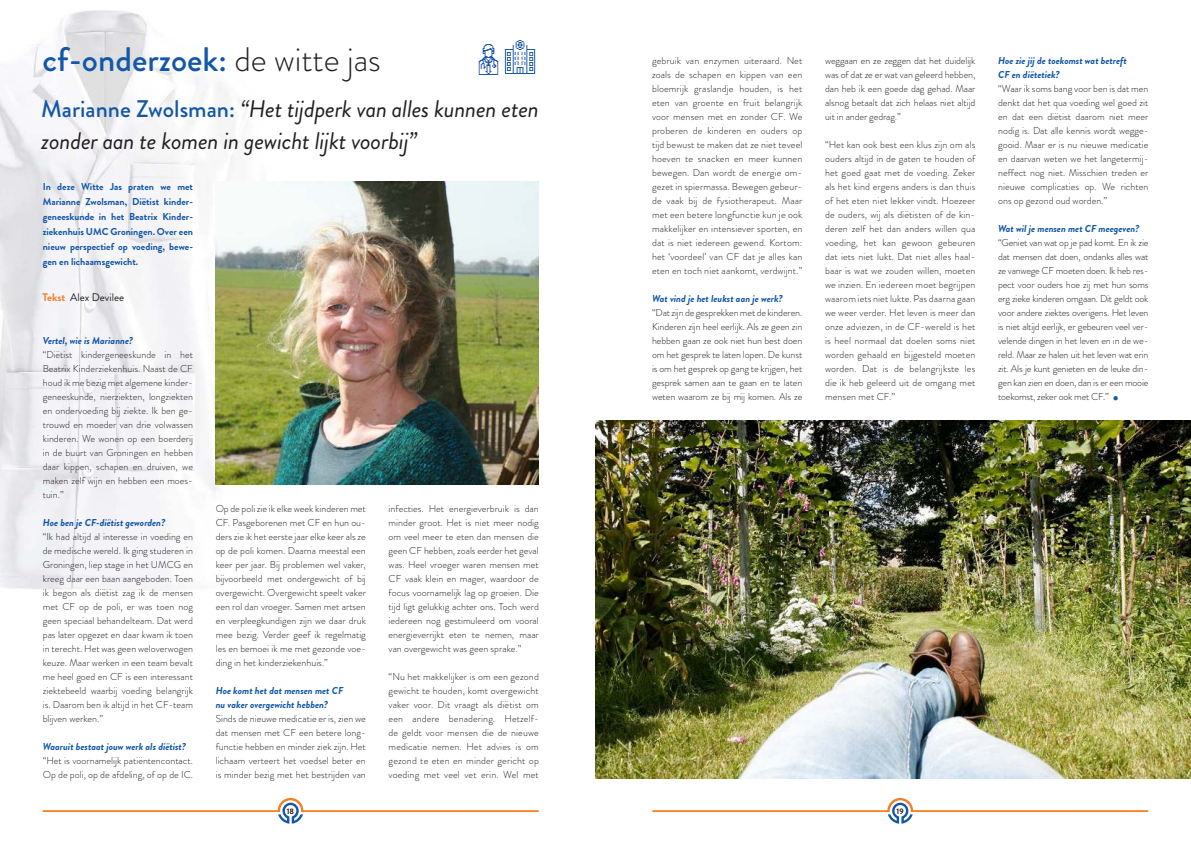
<style>
.page{position:relative;width:1191px;height:842px;background:#fff}
.page>*{position:absolute;margin:0;border:0;box-sizing:border-box;transform-origin:0 0}
.t1{font:500 34px "Brandon Grotesque";color:#1357a7}
.t2{font:300 30px "Brandon Grotesque";color:#1357a7}
.t3{font:italic 24px/32px "Brandon Grotesque";letter-spacing:-.01em;color:#231f20}
.t4{font:11px "Brandon Grotesque";color:#231f20}
.t5{font:300 10px/14px "Brandon Grotesque";color:#231f20;text-align:justify}
.t6{font:italic 700 10px/14px "Brandon Grotesque";color:#1357a7}
.t7{font:700 10px/15px "Brandon Grotesque";color:#1357a7;text-align:justify}
.t8{font:700 8px "Brandon Grotesque";color:#231f20}
.s1{font-weight:300;color:#231f20}
.s2{font-weight:500;font-style:normal;color:#1357a7}
.s3{font-weight:700;color:#f48026}
</style>
<div class="page">
<img style="left:478px;top:44px;width:21px;height:31px">
<img style="left:0;top:10px;width:312px;height:581px">
<img style="left:215px;top:181px;width:324px;height:303px">
<img style="left:595px;top:421px;width:596px;height:357px">
<img style="left:504px;top:40px;width:32px;height:34px">
<svg style="left:43px;top:798px;width:496px;height:26px"></svg>
<svg style="left:652px;top:798px;width:496px;height:26px"></svg>
<h1 class="t1" style="left:43px;top:39px;width:340px">cf-onderzoek: <span class="s1">de witte jas</span></h1>
<h3 class="t3" style="left:41px;top:97px;width:499px"><span class="s2">Marianne Zwolsman:</span> “Het tijdperk van alles kunnen eten zonder aan te komen in gewicht lijkt voorbij”</h3>
<p class="t7" style="left:43px;top:181px;width:152px">In deze Witte Jas praten we met Marianne Zwolsman, Diëtist kinder&shy;geneeskunde in het Beatrix Kinder&shy;ziekenhuis UMC Groningen. Over een nieuw perspectief op voeding, bewe&shy;gen en lichaamsgewicht.</p>
<p class="t4" style="left:43px;top:290px;width:83px"><span class="s3">Tekst</span> Alex Devilee</p>
<p class="t6" style="left:43px;top:335px;width:92px">Vertel, wie is Marianne?</p>
<p class="t5" style="left:43px;top:349px;width:152px">“Diëtist kindergeneeskunde in het Beatrix Kinderziekenhuis. Naast de CF houd ik me bezig met algemene kinder&shy;geneeskunde, nierziekten, longziekten en ondervoeding bij ziekte. Ik ben ge&shy;trouwd en moeder van drie volwassen kinderen. We wonen op een boerderij in de buurt van Groningen en hebben daar kippen, schapen en druiven, we maken zelf wijn en hebben een moes&shy;tuin.”</p>
<p class="t6" style="left:43px;top:517px;width:124px">Hoe ben je CF-diëtist geworden?</p>
<p class="t5" style="left:43px;top:531px;width:152px">“Ik had altijd al interesse in voeding en de medische wereld. Ik ging studeren in Groningen, liep stage in het UMCG en kreeg daar een baan aangeboden. Toen ik begon als diëtist zag ik de mensen met CF op de poli, er was toen nog geen speciaal behandelteam. Dat werd pas later opgezet en daar kwam ik toen in terecht. Het was geen weloverwogen keuze. Maar werken in een team bevalt me heel goed en CF is een interessant ziektebeeld waarbij voeding belangrijk is. Daarom ben ik altijd in het CF-team blijven werken.”</p>
<p class="t6" style="left:43px;top:741px;width:145px">Waaruit bestaat jouw werk als diëtist?</p>
<p class="t5" style="left:43px;top:755px;width:152px">“Het is voornamelijk patiëntencontact.<br>Op de poli, op de afdeling, of op de IC.</p>
<p class="t5" style="left:216px;top:503px;width:152px">Op de poli zie ik elke week kinderen met CF. Pasgeborenen met CF en hun ou&shy;ders zie ik het eerste jaar elke keer als ze op de poli komen. Daarna meestal een keer per jaar. Bij problemen wel vaker, bijvoorbeeld met ondergewicht of bij overgewicht. Overgewicht speelt vaker een rol dan vroeger. Samen met artsen en verpleegkundigen zijn we daar druk mee bezig. Verder geef ik regelmatig les en bemoei ik me met gezonde voe&shy;ding in het kinderziekenhuis.”</p>
<p class="t6" style="left:216px;top:685px;width:129px">Hoe komt het dat mensen met CF nu vaker overgewicht hebben?</p>
<p class="t5" style="left:216px;top:713px;width:152px">Sinds de nieuwe medicatie er is, zien we dat mensen met CF een betere long&shy;functie hebben en minder ziek zijn. Het lichaam verteert het voedsel beter en is minder bezig met het bestrijden van</p>
<p class="t5" style="left:388px;top:503px;width:152px">infecties. Het energieverbruik is dan minder groot. Het is niet meer nodig om veel meer te eten dan mensen die geen CF hebben, zoals eerder het geval was. Heel vroeger waren mensen met CF vaak klein en mager, waardoor de focus voornamelijk lag op groeien. Die tijd ligt gelukkig achter ons. Toch werd iedereen nog gestimuleerd om vooral energieverrijkt eten te nemen, maar van overgewicht was geen sprake.”</p>
<p class="t5" style="left:388px;top:671px;width:152px">“Nu het makkelijker is om een gezond gewicht te houden, komt overgewicht vaker voor. Dit vraagt als diëtist om een andere benadering. Hetzelf&shy;de geldt voor mensen die de nieuwe medicatie nemen. Het advies is om gezond te eten en minder gericht op voeding met veel vet erin. Wel met</p>
<p class="t5" style="left:652px;top:55px;width:152px">gebruik van enzymen uiteraard. Net zoals de schapen en kippen van een bloemrijk graslandje houden, is het eten van groente en fruit belangrijk voor mensen met en zonder CF. We proberen de kinderen en ouders op tijd bewust te maken dat ze niet teveel hoeven te snacken en meer kunnen bewegen. Dan wordt de energie om&shy;gezet in spiermassa. Bewegen gebeur&shy;de vaak bij de fysiotherapeut. Maar met een betere longfunctie kun je ook makkelijker en intensiever sporten, en dat is niet iedereen gewend. Kortom: het ‘voordeel’ van CF dat je alles kan eten en toch niet aankomt, verdwijnt.”</p>
<p class="t6" style="left:652px;top:293px;width:132px">Wat vind je het leukst aan je werk?</p>
<p class="t5" style="left:652px;top:307px;width:152px">“Dat zijn de gesprekken met de kinderen.<br>Kinderen zijn heel eerlijk. Als ze geen zin hebben gaan ze ook niet hun best doen om het gesprek te laten lopen. De kunst is om het gesprek op gang te krijgen, het gesprek samen aan te gaan en te laten weten waarom ze bij mij komen. Als ze</p>
<p class="t5" style="left:825px;top:55px;width:152px">weggaan en ze zeggen dat het duidelijk was of dat ze er wat van geleerd hebben, dan heb ik een goede dag gehad. Maar alsnog betaalt dat zich helaas niet altijd uit in ander gedrag.”</p>
<p class="t5" style="left:825px;top:139px;width:152px">“Het kan ook best een klus zijn om als ouders altijd in de gaten te houden of het goed gaat met de voeding. Zeker als het kind ergens anders is dan thuis of het eten niet lekker vindt. Hoezeer de ouders, wij als diëtisten of de kin&shy;deren zelf het dan anders willen qua voeding, het kan gewoon gebeuren dat iets niet lukt. Dat niet alles haal&shy;baar is wat we zouden willen, moeten we inzien. En iedereen moet begrijpen waarom iets niet lukte. Pas daarna gaan we weer verder. Het leven is meer dan onze adviezen, in de CF-wereld is het is heel normaal dat doelen soms niet worden gehaald en bijgesteld moeten worden. Dat is de belangrijkste les die ik heb geleerd uit de omgang met mensen met CF.”</p>
<p class="t8" style="left:287px;top:808px;width:9px">18</p>
<p class="t8" style="left:896px;top:808px;width:9px">19</p>
<p class="t6" style="left:998px;top:55px;width:130px">Hoe zie jij de toekomst wat betreft<br>CF en diëtetiek?</p>
<p class="t5" style="left:998px;top:83px;width:152px">“Waar ik soms bang voor ben is dat men denkt dat het qua voeding wel goed zit en dat een diëtist daarom niet meer nodig is. Dat alle kennis wordt wegge&shy;gooid. Maar er is nu nieuwe medicatie en daarvan weten we het langetermij&shy;neffect nog niet. Misschien treden er nieuwe complicaties op. We richten ons op gezond oud worden.”</p>
<p class="t6" style="left:998px;top:223px;width:143px">Wat wil je mensen met CF meegeven?</p>
<p class="t5" style="left:998px;top:237px;width:152px">“Geniet van wat op je pad komt. En ik zie dat mensen dat doen, ondanks alles wat ze vanwege CF moeten doen. Ik heb res&shy;pect voor ouders hoe zij met hun soms erg zieke kinderen omgaan. Dit geldt ook voor andere ziektes overigens. Het leven is niet altijd eerlijk, er gebeuren veel ver&shy;velende dingen in het leven en in de we&shy;reld. Maar ze halen uit het leven wat erin zit. Als je kunt genieten en de leuke din&shy;gen kan zien en doen, dan is er een mooie toekomst, zeker ook met CF.”</p>
<h2 class="t2" style="left:1110px;top:384px;width:12px">•</h2>
</div>
